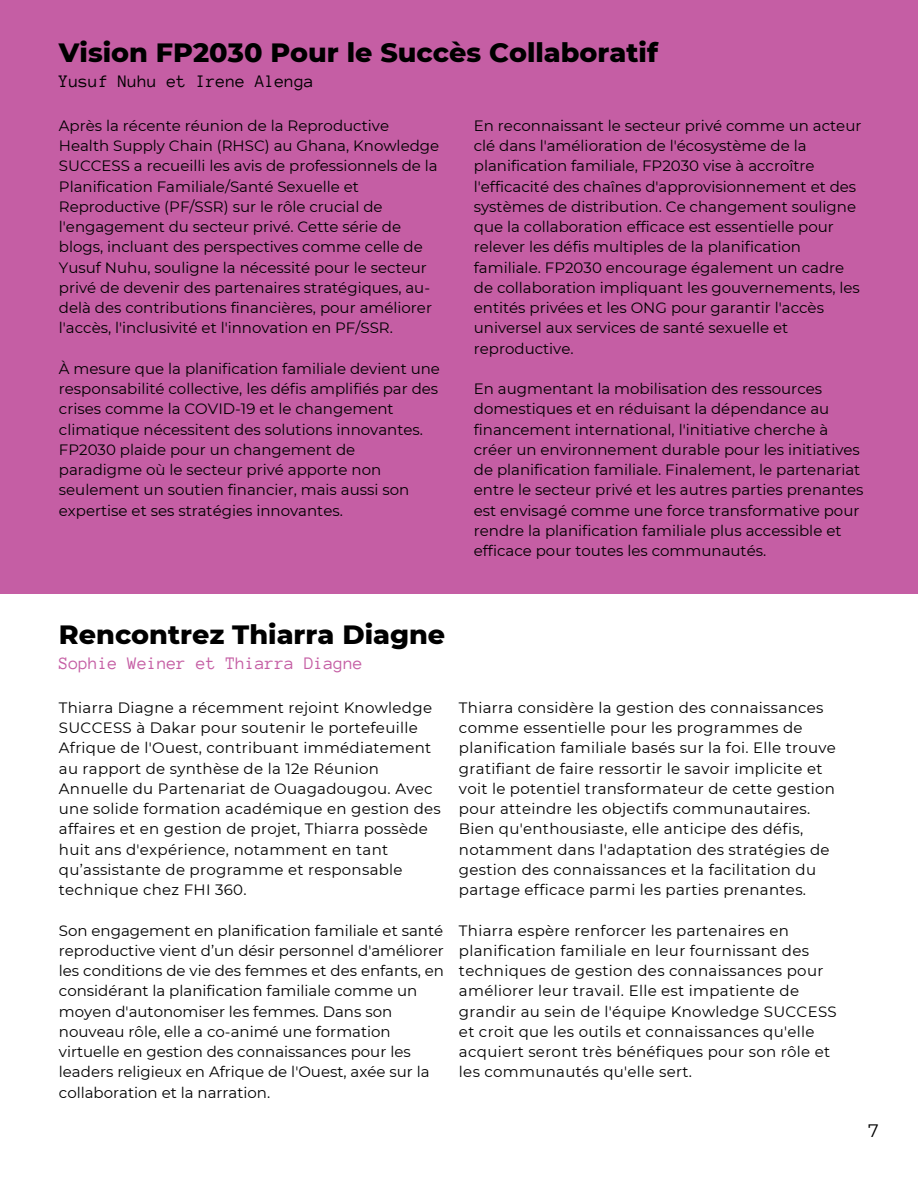
<style>
.page{position:relative;width:918px;height:1188px;background:#fff}
.page>*{position:absolute;margin:0;border:0;box-sizing:border-box;transform-origin:0 0}
.t1{font:800 27px "Montserrat";color:#000}
.t2{font:18px "Anonymous Pro";color:#c55ea4}
.t3{font:18px "Anonymous Pro";color:#000}
.t4{font:18px "Montserrat";color:#000}
.t5{font:15px/20.2px "Montserrat";color:#000}
.t6{font:15px/20.2px "Montserrat";letter-spacing:.02em;color:#000}
</style>
<div class="page">
<div style="left:0;top:0;width:918px;height:594px;background:#c55ea4"></div>
<h1 class="t1" style="left:59px;top:36px;width:601px">Vision FP2030 Pour le Succès Collaboratif</h1>
<p class="t3" style="left:59px;top:72px;width:257px">Yusuf Nuhu et Irene Alenga</p>
<p class="t5" style="left:474px;top:115px;width:389px">En reconnaissant le secteur privé comme un acteur clé dans l'amélioration de l'écosystème de la planification familiale, FP2030 vise à accroître l'efficacité des chaînes d'approvisionnement et des systèmes de distribution. Ce changement souligne que la collaboration efficace est essentielle pour relever les défis multiples de la planification familiale. FP2030 encourage également un cadre de collaboration impliquant les gouvernements, les entités privées et les ONG pour garantir l'accès universel aux services de santé sexuelle et reproductive.</p>
<p class="t5" style="left:474px;top:379px;width:391px">En augmentant la mobilisation des ressources domestiques et en réduisant la dépendance au financement international, l'initiative cherche à créer un environnement durable pour les initiatives de planification familiale. Finalement, le partenariat entre le secteur privé et les autres parties prenantes est envisagé comme une force transformative pour rendre la planification familiale plus accessible et efficace pour toutes les communautés.</p>
<p class="t5" style="left:59px;top:115px;width:382px">Après la récente réunion de la Reproductive Health Supply Chain (RHSC) au Ghana, Knowledge SUCCESS a recueilli les avis de professionnels de la Planification Familiale/Santé Sexuelle et Reproductive (PF/SSR) sur le rôle crucial de l'engagement du secteur privé. Cette série de blogs, incluant des perspectives comme celle de Yusuf Nuhu, souligne la nécessité pour le secteur privé de devenir des partenaires stratégiques, au&shy;delà des contributions financières, pour améliorer l'accès, l'inclusivité et l'innovation en PF/SSR.</p>
<p class="t5" style="left:59px;top:358px;width:383px">À mesure que la planification familiale devient une responsabilité collective, les défis amplifiés par des crises comme la COVID-19 et le changement climatique nécessitent des solutions innovantes.<br>FP2030 plaide pour un changement de paradigme où le secteur privé apporte non seulement un soutien financier, mais aussi son expertise et ses stratégies innovantes.</p>
<h1 class="t1" style="left:59px;top:618px;width:388px">Rencontrez Thiarra Diagne</h1>
<p class="t2" style="left:59px;top:654px;width:306px">Sophie Weiner et Thiarra Diagne</p>
<p class="t6" style="left:59px;top:697px;width:384px">Thiarra Diagne a récemment rejoint Knowledge SUCCESS à Dakar pour soutenir le portefeuille Afrique de l'Ouest, contribuant immédiatement au rapport de synthèse de la 12e Réunion Annuelle du Partenariat de Ouagadougou. Avec une solide formation académique en gestion des affaires et en gestion de projet, Thiarra possède huit ans d'expérience, notamment en tant qu’assistante de programme et responsable technique chez FHI 360.</p>
<p class="t5" style="left:59px;top:920px;width:387px">Son engagement en planification familiale et santé reproductive vient d’un désir personnel d'améliorer les conditions de vie des femmes et des enfants, en considérant la planification familiale comme un moyen d'autonomiser les femmes. Dans son nouveau rôle, elle a co-animé une formation virtuelle en gestion des connaissances pour les leaders religieux en Afrique de l'Ouest, axée sur la collaboration et la narration.</p>
<p class="t6" style="left:459px;top:697px;width:378px">Thiarra considère la gestion des connaissances comme essentielle pour les programmes de planification familiale basés sur la foi. Elle trouve gratifiant de faire ressortir le savoir implicite et voit le potentiel transformateur de cette gestion pour atteindre les objectifs communautaires.<br>Bien qu'enthousiaste, elle anticipe des défis, notamment dans l'adaptation des stratégies de gestion des connaissances et la facilitation du partage efficace parmi les parties prenantes.</p>
<p class="t6" style="left:459px;top:920px;width:379px">Thiarra espère renforcer les partenaires en planification familiale en leur fournissant des techniques de gestion des connaissances pour améliorer leur travail. Elle est impatiente de grandir au sein de l'équipe Knowledge SUCCESS et croit que les outils et connaissances qu'elle acquiert seront très bénéfiques pour son rôle et les communautés qu'elle sert.</p>
<p class="t4" style="left:868px;top:1119px;width:12px">7</p>
</div>
